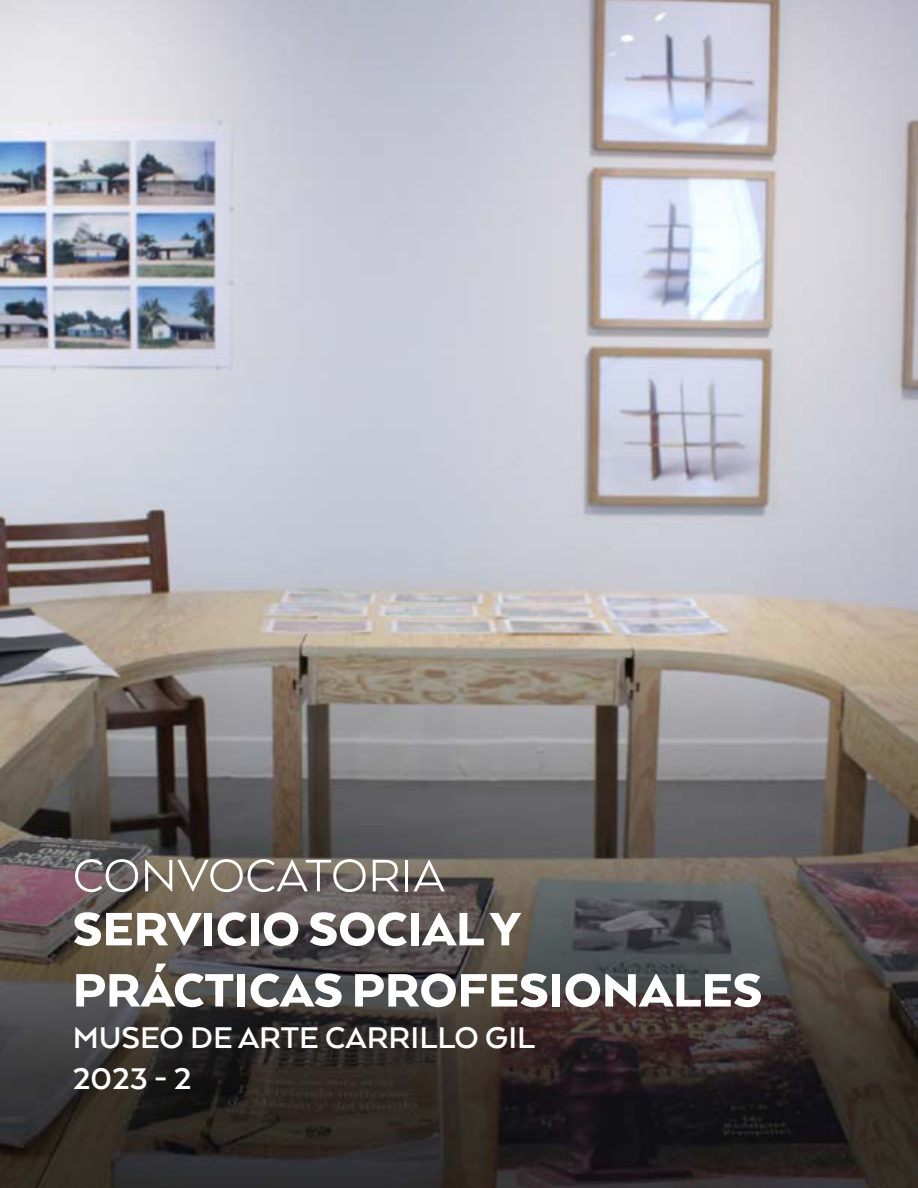
<style>
.page{position:relative;width:918px;height:1188px;background:#fff}
.page>*{position:absolute;margin:0;border:0;box-sizing:border-box;transform-origin:0 0}
.t1{font:900 54px/61.2px "Arquitecta";color:#fff}
.t2{font:52.5px "Arquitecta";color:#fff}
.t3{font:700 34.5px/41.4px "Arquitecta";color:#fff}
</style>
<div class="page">
<img style="left:0;top:0;width:918px;height:1188px">
<p class="t2" style="left:73px;top:843px;width:374px">CONVOCATORIA</p>
<p class="t1" style="left:73px;top:897px;width:691px">SERVICIO SOCIAL Y<br>PRÁCTICAS PROFESIONALES</p>
<p class="t3" style="left:73px;top:1016px;width:464px">MUSEO DE ARTE CARRILLO GIL<br>2023 - 2</p>
</div>
